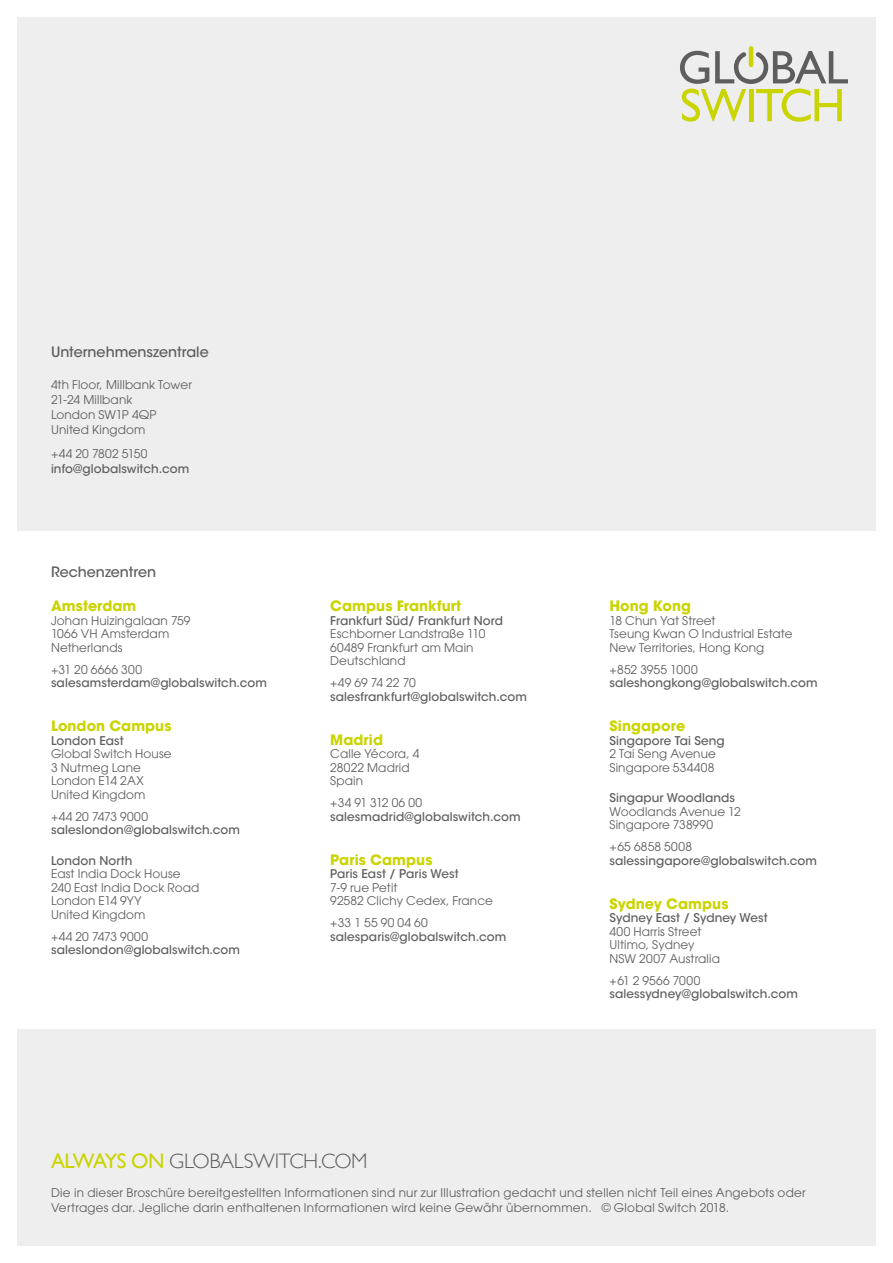
<style>
.page{position:relative;width:893px;height:1263px;background:#fff}
.page>*{position:absolute;margin:0;border:0;box-sizing:border-box;transform-origin:0 0}
.t1{font:300 21px "Gill Sans";letter-spacing:-.015em;color:#5f5e5e}
.t2{font:700 14.25px "ITC Avant Garde Std";letter-spacing:.005em;color:#cad400}
.t3{font:500 14.25px "ITC Avant Garde Std";color:#5f5e5e}
.t4{font:12px/13.5px "Avant Garde";letter-spacing:.015em;color:#5f5e5e}
.t5{font:500 12px "ITC Avant Garde Std";letter-spacing:.005em;color:#5f5e5e}
.t6{font:12px "Avant Garde";letter-spacing:-.02em;color:#5f5e5e}
.s1{font-weight:400;color:#cad400}
</style>
<div class="page">
<div style="left:17px;top:17px;width:859px;height:1229px;background:#eee"></div>
<svg style="left:680px;top:46px;width:168px;height:76px"></svg>
<div style="left:17px;top:531px;width:859px;height:498px;background:#fff"></div>
<p class="t3" style="left:51px;top:343px;width:159px">Unternehmenszentrale</p>
<p class="t4" style="left:51px;top:378px;width:142px;line-height:15px">4th Floor, Millbank Tower<br>21-24 Millbank<br>London SW1P 4QP<br>United Kingdom</p>
<p class="t4" style="left:51px;top:447px;width:98px">+44 20 7802 5150</p>
<p class="t5" style="left:51px;top:461px;width:140px">info@globalswitch.com</p>
<p class="t3" style="left:51px;top:563px;width:107px">Rechenzentren</p>
<p class="t2" style="left:51px;top:597px;width:87px">Amsterdam</p>
<p class="t4" style="left:51px;top:613px;width:141px">Johan Huizingalaan 759<br>1066 VH Amsterdam<br>Netherlands</p>
<p class="t4" style="left:51px;top:662px;width:93px">+31 20 6666 300</p>
<p class="t5" style="left:51px;top:675px;width:218px">salesamsterdam@globalswitch.com</p>
<p class="t2" style="left:51px;top:717px;width:122px">London Campus</p>
<p class="t5" style="left:51px;top:733px;width:74px">London East</p>
<p class="t4" style="left:51px;top:747px;width:122px">Global Switch House<br>3 Nutmeg Lane<br>London E14 2AX<br>United Kingdom</p>
<p class="t4" style="left:51px;top:810px;width:99px">+44 20 7473 9000</p>
<p class="t5" style="left:51px;top:822px;width:191px">saleslondon@globalswitch.com</p>
<p class="t5" style="left:51px;top:853px;width:83px">London North</p>
<p class="t4" style="left:51px;top:867px;width:150px">East India Dock House<br>240 East India Dock Road<br>London E14 9YY<br>United Kingdom</p>
<p class="t4" style="left:51px;top:930px;width:99px">+44 20 7473 9000</p>
<p class="t5" style="left:51px;top:942px;width:191px">saleslondon@globalswitch.com</p>
<p class="t2" style="left:330px;top:597px;width:133px">Campus Frankfurt</p>
<p class="t5" style="left:330px;top:613px;width:174px">Frankfurt Süd/ Frankfurt Nord</p>
<p class="t4" style="left:330px;top:627px;width:157px">Eschborner Landstraße 110<br>60489 Frankfurt am Main<br>Deutschland</p>
<p class="t4" style="left:330px;top:676px;width:87px">+49 69 74 22 70</p>
<p class="t5" style="left:330px;top:689px;width:198px">salesfrankfurt@globalswitch.com</p>
<p class="t2" style="left:330px;top:730px;width:54px">Madrid</p>
<p class="t4" style="left:330px;top:747px;width:91px">Calle Yécora, 4<br>28022 Madrid<br>Spain</p>
<p class="t6" style="left:330px;top:796px;width:94px">+34 91 312 06 00</p>
<p class="t5" style="left:330px;top:809px;width:192px">salesmadrid@globalswitch.com</p>
<p class="t2" style="left:330px;top:850px;width:104px">Paris Campus</p>
<p class="t5" style="left:330px;top:866px;width:130px">Paris East / Paris West</p>
<p class="t4" style="left:330px;top:881px;width:164px">7-9 rue Petit<br>92582 Clichy Cedex, France</p>
<p class="t4" style="left:330px;top:916px;width:99px">+33 1 55 90 04 60</p>
<p class="t5" style="left:330px;top:929px;width:177px">salesparis@globalswitch.com</p>
<p class="t2" style="left:609px;top:597px;width:83px">Hong Kong</p>
<p class="t4" style="left:609px;top:613px;width:185px">18 Chun Yat Street<br>Tseung Kwan O Industrial Estate<br>New Territories, Hong Kong</p>
<p class="t4" style="left:609px;top:662px;width:90px">+852 3955 1000</p>
<p class="t5" style="left:609px;top:675px;width:210px">saleshongkong@globalswitch.com</p>
<p class="t2" style="left:609px;top:717px;width:77px">Singapore</p>
<p class="t5" style="left:609px;top:733px;width:117px">Singapore Tai Seng</p>
<p class="t4" style="left:609px;top:747px;width:108px">2 Tai Seng Avenue<br>Singapore 534408</p>
<p class="t5" style="left:609px;top:790px;width:127px">Singapur Woodlands</p>
<p class="t4" style="left:609px;top:805px;width:133px">Woodlands Avenue 12<br>Singapore 738990</p>
<p class="t4" style="left:609px;top:840px;width:84px">+65 6858 5008</p>
<p class="t5" style="left:609px;top:853px;width:209px">salessingapore@globalswitch.com</p>
<p class="t2" style="left:609px;top:894px;width:120px">Sydney Campus</p>
<p class="t5" style="left:609px;top:910px;width:160px">Sydney East / Sydney West</p>
<p class="t4" style="left:609px;top:925px;width:112px">400 Harris Street<br>Ultimo, Sydney<br>NSW 2007 Australia</p>
<p class="t4" style="left:609px;top:974px;width:92px">+61 2 9566 7000</p>
<p class="t5" style="left:609px;top:986px;width:190px">salessydney@globalswitch.com</p>
<h1 class="t1" style="left:51px;top:1144px;width:318px"><span class="s1">ALWAYS ON</span> GLOBALSWITCH.COM</h1>
<p class="t4" style="left:51px;top:1185px;width:756px;line-height:15px">Die in dieser Broschüre bereitgestellten Informationen sind nur zur Illustration gedacht und stellen nicht Teil eines Angebots oder<br>Vertrages dar. Jegliche darin enthaltenen Informationen wird keine Gewähr übernommen. © Global Switch 2018.</p>
</div>
